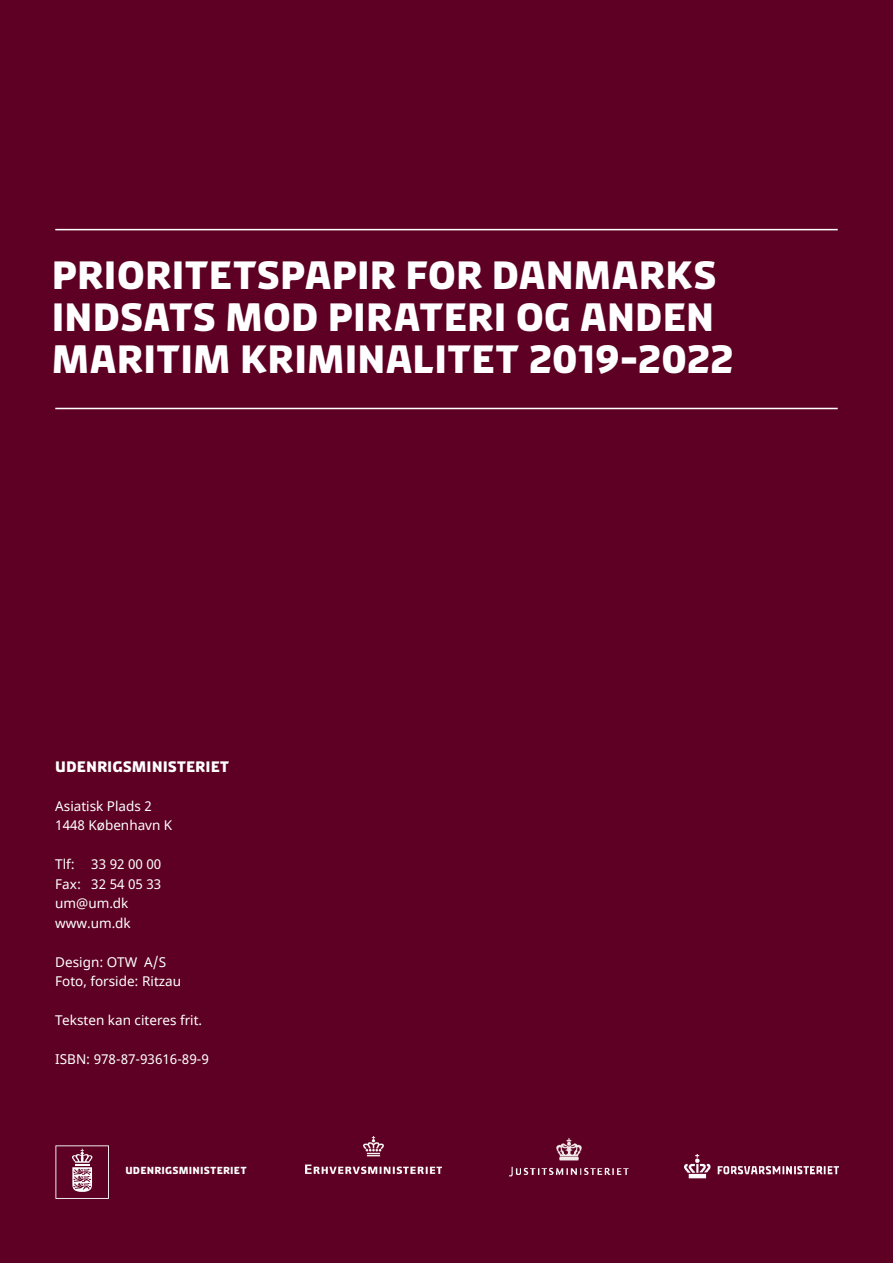
<style>
.page{position:relative;width:893px;height:1263px;background:#5d0023}
.page>*{position:absolute;margin:0;border:0;box-sizing:border-box;transform-origin:0 0}
.t1{font:700 39px/42px "Diplomacy";letter-spacing:-.01em;color:#fff}
.t2{font:700 15px "Diplomacy";color:#fff}
.t3{font:13.5px "Noto Sans";color:#fff}
.t4{font:700 10.2px "Diplomacy";letter-spacing:.02em;color:#fff}
</style>
<div class="page">
<hr style="left:55px;top:229px;width:783px;height:1px;background:#fff">
<hr style="left:55px;top:408px;width:783px;height:1px;background:#fff">
<img style="left:305px;top:1136px;width:137px;height:38px">
<img style="left:684px;top:1154px;width:154px;height:25px">
<svg style="left:55px;top:1145px;width:54px;height:54px"></svg>
<img style="left:509px;top:1138px;width:120px;height:39px">
<p class="t1" style="left:51px;top:253px;width:684px">PRIORITETSPAPIR FOR DANMARKS<br>INDSATS MOD PIRATERI OG ANDEN<br>MARITIM KRIMINALITET 2019-2022</p>
<p class="t2" style="left:55px;top:757px;width:175px">UDENRIGSMINISTERIET</p>
<p class="t3" style="left:55px;top:797px;width:98px">Asiatisk Plads 2</p>
<p class="t3" style="left:55px;top:816px;width:119px">1448 København K</p>
<p class="t3" style="left:55px;top:855px;width:108px">Tlf: 33 92 00 00</p>
<p class="t3" style="left:55px;top:875px;width:108px">Fax: 32 54 05 33</p>
<p class="t3" style="left:55px;top:894px;width:75px">um@um.dk</p>
<p class="t3" style="left:55px;top:914px;width:77px">www.um.dk</p>
<p class="t3" style="left:55px;top:953px;width:112px">Design: OTW A/S</p>
<p class="t3" style="left:55px;top:972px;width:127px">Foto, forside: Ritzau</p>
<p class="t3" style="left:55px;top:1011px;width:148px">Teksten kan citeres frit.</p>
<p class="t3" style="left:55px;top:1050px;width:155px">ISBN: 978-87-93616-89-9</p>
<p class="t4" style="left:125px;top:1164px;width:123px">UDENRIGSMINISTERIET</p>
</div>
